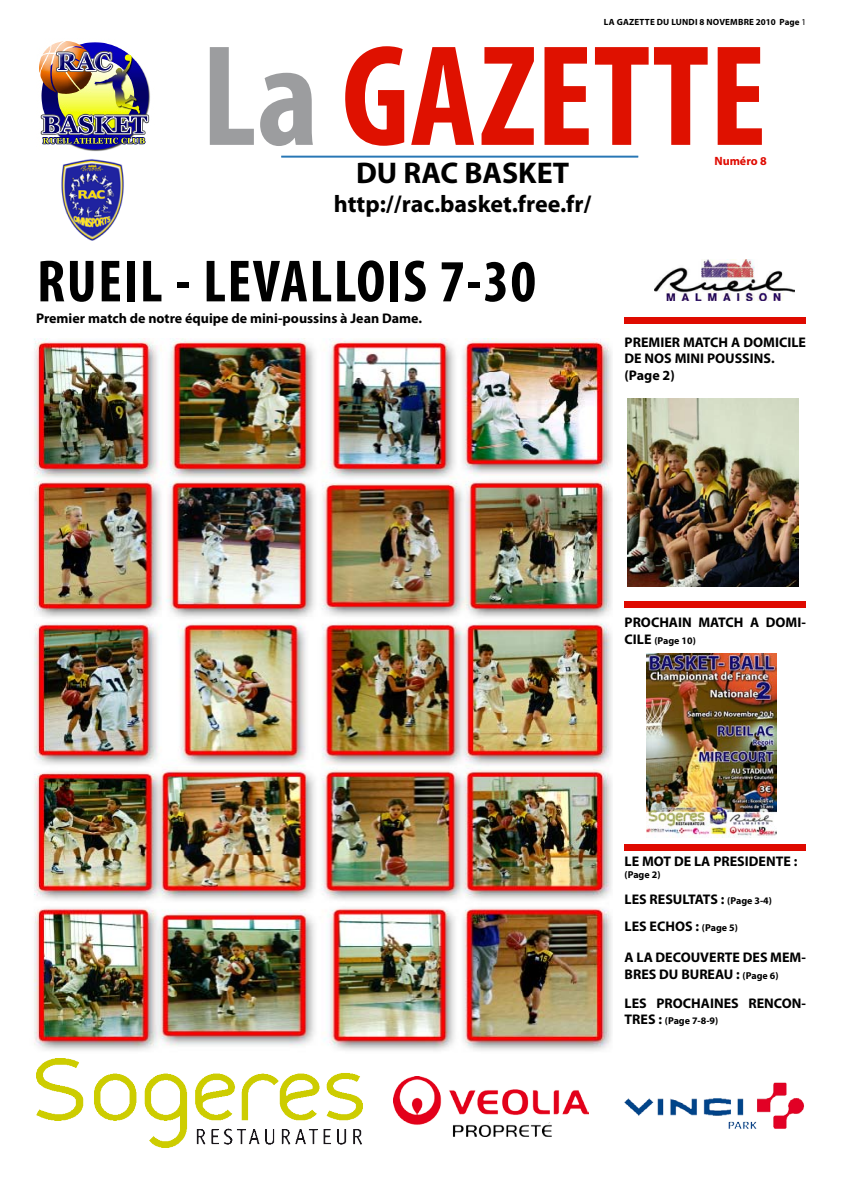
<style>
.page{position:relative;width:842px;height:1191px;background:#fff}
.page>*{position:absolute;margin:0;border:0;box-sizing:border-box;transform-origin:0 0}
.t1{font:700 condensed 145px "Myriad Pro";color:#df1100}
.t2{font:700 condensed 60px "Myriad Pro";letter-spacing:.025em;color:#000}
.t3{font:700 30px "Myriad Pro";color:#000}
.t4{font:700 24px "Myriad Pro";color:#000}
.t5{font:700 14px "Myriad Pro";color:#000}
.t6{font:700 12px "Myriad Pro";color:#df0a00}
.t7{font:700 10px "Myriad Pro";color:#000}
.t8{font:700 9px "Myriad Pro";letter-spacing:.02em;color:#000}
.s1{font-weight:400}
.s2{color:#9c9d9f}
.s3{font-size:14px}
.s4{font-size:10px}
</style>
<div class="page">
<img style="left:34px;top:338px;width:578px;height:713px">
<img style="left:39px;top:41px;width:111px;height:110px">
<hr style="left:281px;top:156px;width:357px;height:1px;background:#005ea8">
<hr style="left:281px;top:157px;width:357px;height:1px;background:#005ea8">
<img style="left:36px;top:1058px;width:326px;height:89px">
<img style="left:624px;top:1082px;width:180px;height:47px">
<img style="left:655px;top:259px;width:140px;height:42px">
<img style="left:393px;top:1076px;width:195px;height:60px">
<div style="left:625px;top:317px;width:181px;height:7px;background:#df0a00"></div>
<div style="left:625px;top:601px;width:181px;height:6px;background:#df0a00"></div>
<div style="left:625px;top:844px;width:181px;height:6px;background:#df0a00"></div>
<img style="left:61px;top:159px;width:63px;height:82px">
<img style="left:627px;top:399px;width:171px;height:188px">
<img style="left:646px;top:653px;width:130px;height:184px">
<p class="t8" style="left:604px;top:16px;width:203px">la gazette du lundi 8 novembre 2010 page <span class="s1">1</span></p>
<h1 class="t1" style="left:201px;top:6px;width:566px"><span class="s2">La</span> GAZETTE</h1>
<p class="t6" style="left:714px;top:153px;width:54px">Numéro 8</p>
<h3 class="t3" style="left:356px;top:154px;width:197px">DU RAC BASKET</h3>
<h3 class="t4" style="left:334px;top:188px;width:259px">http://rac.basket.free.fr/</h3>
<h2 class="t2" style="left:37px;top:244px;width:501px">RUEIL - LEVALLOIS 7-30</h2>
<p class="t5" style="left:36px;top:309px;width:388px">Premier match de notre équipe de mini-poussins à Jean Dame.</p>
<p class="t5" style="left:625px;top:333px;width:9px">PREMIER</p>
<p class="t5" style="left:683px;top:333px;width:10px">MAT</p>
<p class="t5" style="left:710px;top:333px;width:43px">CH A DOMI</p>
<p class="t5" style="left:779px;top:333px;width:16px">CILE</p>
<p class="t5" style="left:624px;top:349px;width:59px">DENOS MINI</p>
<p class="t5" style="left:707px;top:349px;width:10px">POU</p>
<p class="t5" style="left:735px;top:349px;width:41px">SSINS.</p>
<p class="t5" style="left:624px;top:366px;width:52px">(Page 2)</p>
<p class="t5" style="left:625px;top:613px;width:10px">PRO</p>
<p class="t5" style="left:651px;top:613px;width:27px">CHAIN</p>
<p class="t5" style="left:698px;top:613px;width:10px">MAT</p>
<p class="t5" style="left:725px;top:613px;width:50px">CH A DOMI</p>
<p class="t5" style="left:801px;top:613px;width:6px">-</p>
<p class="t7" style="left:625px;top:634px;width:73px"><span class="s3">CILE</span> (Page 10)</p>
<p class="t5" style="left:625px;top:852px;width:28px">LE MOT</p>
<p class="t5" style="left:674px;top:852px;width:80px">DELAPRESIDENTE</p>
<p class="t5" style="left:794px;top:852px;width:5px">:</p>
<p class="t7" style="left:625px;top:868px;width:37px">(Page 2)</p>
<p class="t5" style="left:625px;top:890px;width:57px">LES RESULTAT</p>
<p class="t7" style="left:710px;top:894px;width:63px"><span class="s3">S :</span> (Page 3-4)</p>
<p class="t5" style="left:625px;top:917px;width:115px">LES ECHOS : <span class="s4">(Page 5)</span></p>
<p class="t5" style="left:625px;top:948px;width:66px">ALA DECOUVERTE</p>
<p class="t5" style="left:743px;top:948px;width:39px">DE S MEM</p>
<p class="t5" style="left:801px;top:948px;width:6px">-</p>
<p class="t5" style="left:625px;top:965px;width:67px">BRES DUBUREAU</p>
<p class="t7" style="left:736px;top:969px;width:44px"><span class="s3">:</span> (Page 6)</p>
<p class="t5" style="left:625px;top:993px;width:42px">LE S PRO</p>
<p class="t5" style="left:683px;top:993px;width:27px">CHAINE</p>
<p class="t5" style="left:731px;top:993px;width:27px">S REN</p>
<p class="t5" style="left:774px;top:993px;width:34px">CON -</p>
<p class="t7" style="left:625px;top:1014px;width:95px"><span class="s3">TRES :</span> (Page 7-8-9)</p>
</div>
